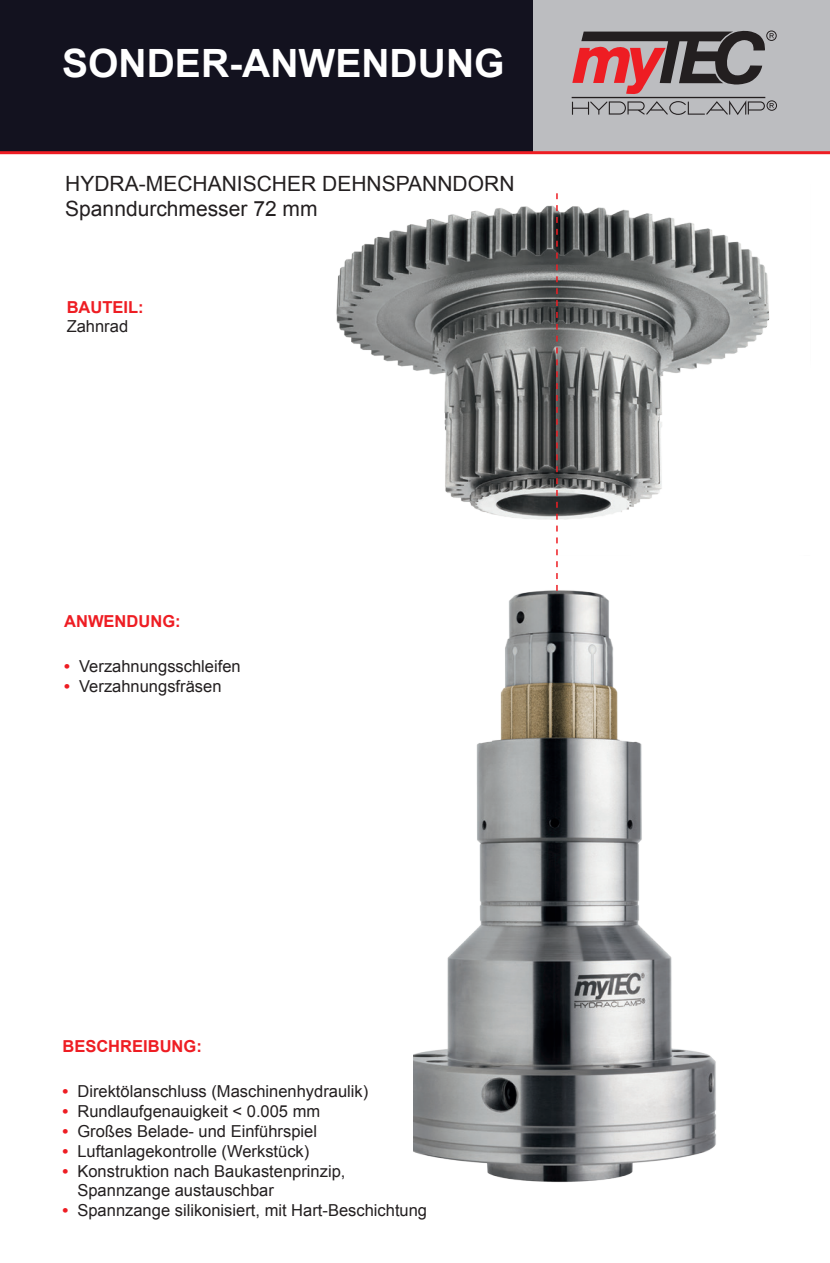
<style>
.page{position:relative;width:830px;height:1263px;background:#fff}
.page>*{position:absolute;margin:0;border:0;box-sizing:border-box;transform-origin:0 0}
.Arial_bold_26p{font:700 39px "Arial";color:#fff}
.Arial_regular_12p{font:21px "Arial";color:#231f20}
.Arial_11_regular{font:16.5px/19.8px "Arial";color:#231f20}
.Arial_bold_11_Rot{font:700 16.5px "Arial";color:#ee1d23}
.s1{font-weight:700;color:#ee1d23}
</style>
<div class="page">
<div style="left:0;top:0;width:829px;height:152px;background:#bcbdc0"></div>
<div style="left:0;top:0;width:532px;height:153px;background:#13121f"></div>
<hr style="left:571px;top:97px;width:194px;height:1px;background:#231f20">
<div style="left:766px;top:31px;width:10px;height:10px;border:1px solid #231f20;border-radius:50%"></div>
<svg style="left:572px;top:30px;width:201px;height:64px"></svg>
<div style="left:766px;top:100px;width:10px;height:11px;border:1px solid #231f20;border-radius:50%"></div>
<svg style="left:571px;top:100px;width:202px;height:15px"></svg>
<img style="left:413px;top:585px;width:303px;height:598px">
<img style="left:336px;top:193px;width:434px;height:362px">
<svg style="left:556px;top:193px;width:1px;height:398px"></svg>
<hr style="left:0;top:151px;width:829px;height:3px;background:#ee1d23">
<p class="Arial_bold_26p" style="left:62px;top:37px;width:443px">SONDER-ANWENDUNG</p>
<p class="Arial_regular_12p" style="left:65px;top:170px;width:450px">HYDRA-MECHANISCHER DEHNSPANNDORN</p>
<p class="Arial_regular_12p" style="left:65px;top:195px;width:254px">Spanndurchmesser 72 mm</p>
<p class="Arial_bold_11_Rot" style="left:67px;top:296px;width:78px">BAUTEIL:</p>
<p class="Arial_11_regular" style="left:67px;top:317px;width:63px">Zahnrad</p>
<p class="Arial_bold_11_Rot" style="left:64px;top:610px;width:118px">ANWENDUNG:</p>
<p class="Arial_11_regular" style="left:64px;top:656px;width:178px"><span class="s1">•</span> Verzahnungsschleifen</p>
<p class="Arial_11_regular" style="left:64px;top:676px;width:159px"><span class="s1">•</span> Verzahnungsfräsen</p>
<p class="Arial_bold_11_Rot" style="left:62px;top:1035px;width:141px">BESCHREIBUNG:</p>
<p class="Arial_11_regular" style="left:62px;top:1082px;width:307px"><span class="s1">•</span> Direktölanschluss (Maschinenhydraulik)</p>
<p class="Arial_11_regular" style="left:62px;top:1102px;width:259px"><span class="s1">•</span> Rundlaufgenauigkeit &lt; 0.005 mm</p>
<p class="Arial_11_regular" style="left:62px;top:1121px;width:256px"><span class="s1">•</span> Großes Belade- und Einführspiel</p>
<p class="Arial_11_regular" style="left:62px;top:1141px;width:248px"><span class="s1">•</span> Luftanlagekontrolle (Werkstück)</p>
<p class="Arial_11_regular" style="left:77px;top:1161px;width:269px;text-indent:-15px"><span class="s1">•</span> Konstruktion nach Baukastenprinzip,<br>Spannzange austauschbar</p>
<p class="Arial_11_regular" style="left:62px;top:1201px;width:366px"><span class="s1">•</span> Spannzange silikonisiert, mit Hart-Beschichtung</p>
</div>
